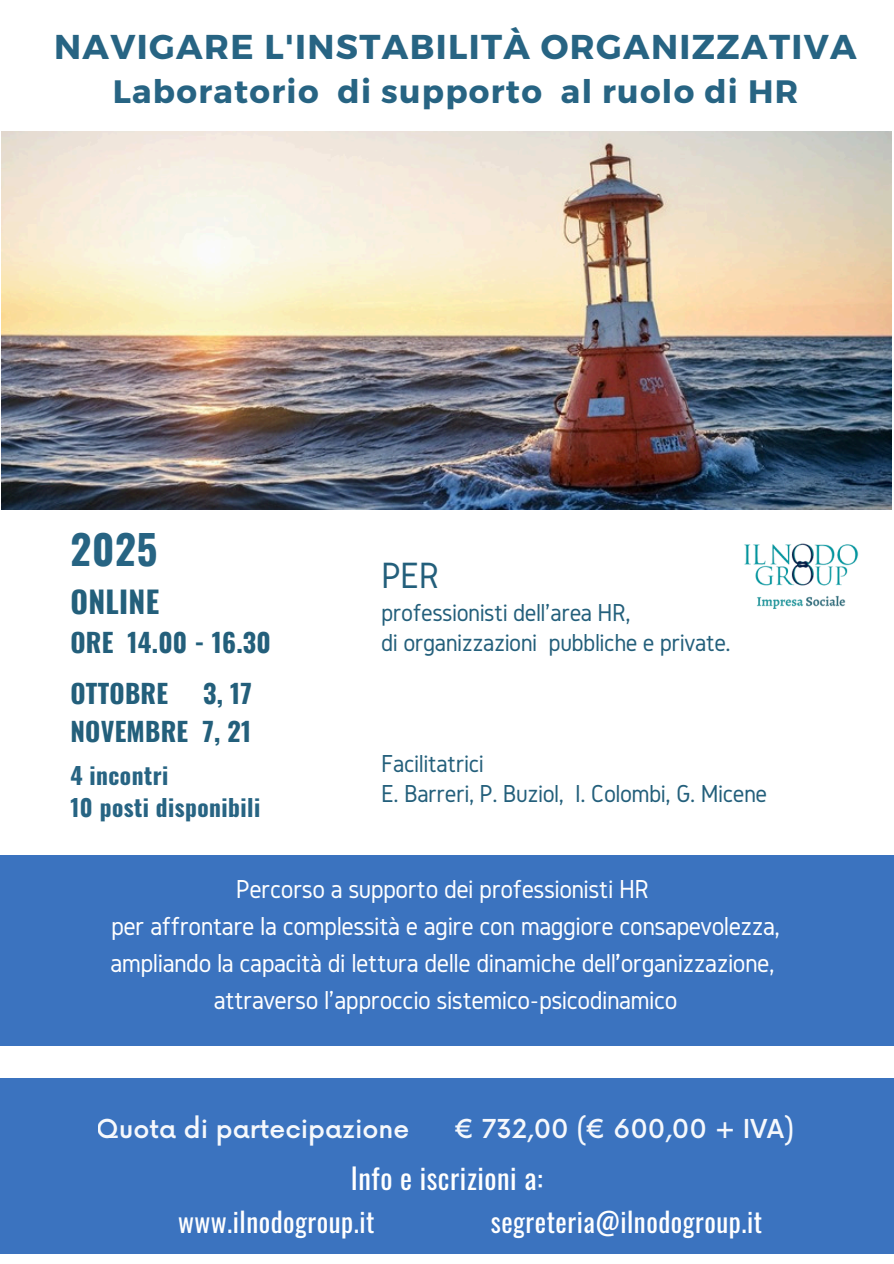
<style>
.page{position:relative;width:894px;height:1264px;background:#fff}
.page>*{position:absolute;margin:0;border:0;box-sizing:border-box;transform-origin:0 0}
.t1{font:700 40.65px "Oswald";color:#276483}
.t2{font:37.95px "Gidole";color:#235f7b}
.t3{font:700 34.5px "Montserrat";letter-spacing:.04em;color:#276483}
.t4{font:700 32.4px "Montserrat";letter-spacing:.04em;color:#276483}
.t5{font:700 30.15px "Oswald";letter-spacing:.01em;color:#235f7b}
.t6{font:28.35px "Oswald";letter-spacing:.02em;color:#fff}
.t7{font:27px "Gidole";letter-spacing:-.02em;color:#fff}
.t8{font:27px "Oswald";letter-spacing:.02em;color:#fff}
.t9{font:700 25.95px/37.2px "Oswald";letter-spacing:.01em;color:#235f7b;text-align:right}
.t10{font:25.5px "Gidole";letter-spacing:-.02em;color:#235f7b}
.t11{font:500 25.35px "Now";color:#fff}
.t12{font:700 23.4px "Oswald";letter-spacing:.02em;color:#276483}
</style>
<div class="page">
<div style="left:0;top:1078px;width:893px;height:175px;background:#3b73bf"></div>
<img style="left:744px;top:543px;width:115px;height:66px">
<div style="left:0;top:855px;width:893px;height:191px;background:#3b73bf"></div>
<img style="left:1px;top:131px;width:890px;height:378px">
<p class="t3" style="left:54px;top:24px;width:804px">NAVIGARE L'INSTABILITÀ ORGANIZZATIVA</p>
<p class="t4" style="left:113px;top:71px;width:686px">Laboratorio di supporto al ruolo di HR</p>
<p class="t1" style="left:70px;top:517px;width:89px">2025</p>
<p class="t5" style="left:70px;top:578px;width:90px">ONLINE</p>
<p class="t9" style="left:70px;top:622px;width:202px">ORE 14.00 - 16.30</p>
<p class="t9" style="left:70px;top:674px;width:99px">OTTOBRE</p>
<p class="t9" style="left:70px;top:674px;width:183px">3, 17<br>NOVEMBRE 7, 21</p>
<p class="t12" style="left:70px;top:757px;width:99px">4 incontri</p>
<p class="t12" style="left:70px;top:789px;width:191px">10 posti disponibili</p>
<h6 class="t2" style="left:381px;top:554px;width:60px">PER</h6>
<p class="t10" style="left:381px;top:598px;width:251px">professionisti dell’area HR,</p>
<p class="t10" style="left:381px;top:628px;width:351px">di organizzazioni pubbliche e private.</p>
<h1 class="t10" style="left:381px;top:749px;width:104px">Facilitatrici</h1>
<h4 class="t10" style="left:381px;top:779px;width:387px">E. Barreri, P. Buziol, I. Colombi, G. Micene</h4>
<p class="t7" style="left:236px;top:873px;width:414px">Percorso a supporto dei professionisti HR</p>
<p class="t7" style="left:111px;top:910px;width:670px">per affrontare la complessità e agire con maggiore consapevolezza,</p>
<h6 class="t7" style="left:110px;top:948px;width:665px">ampliando la capacità di lettura delle dinamiche dell’organizzazione,</h6>
<p class="t7" style="left:213px;top:985px;width:465px">attraverso l’approccio sistemico-psicodinamico</p>
<p class="t11" style="left:97px;top:1114px;width:314px">Quota di partecipazione</p>
<p class="t11" style="left:455px;top:1114px;width:340px">€ 732,00 (€ 600,00 + IVA)</p>
<h3 class="t6" style="left:351px;top:1156px;width:193px">Info e iscrizioni a:</h3>
<p class="t8" style="left:490px;top:1200px;width:273px">segreteria@ilnodogroup.it</p>
<h2 class="t8" style="left:178px;top:1200px;width:198px">www.ilnodogroup.it</h2>
</div>
